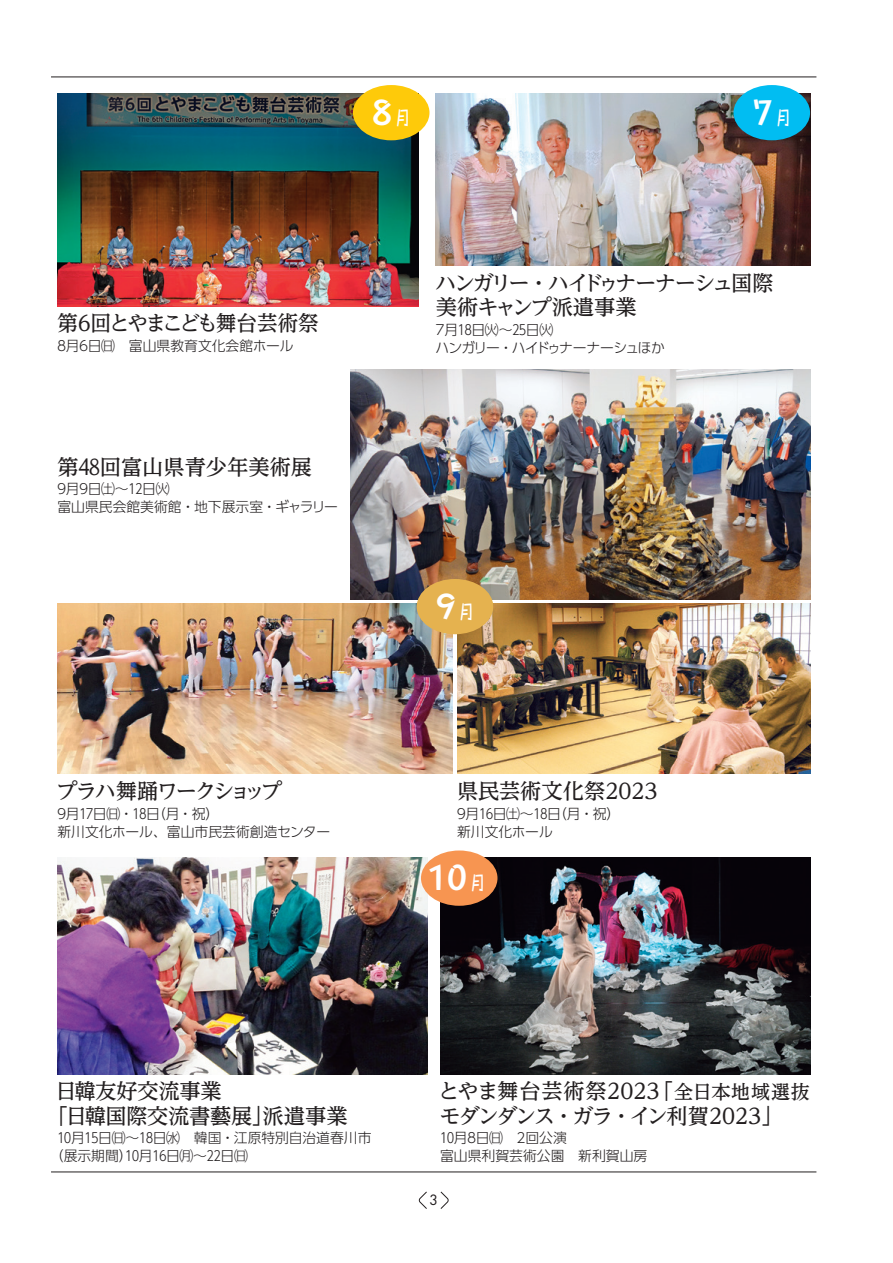
<style>
.page{position:relative;width:893px;height:1263px;background:#fff}
.page>*{position:absolute;margin:0;border:0;box-sizing:border-box;transform-origin:0 0}
.t1{font:700 31.95px "Taka Hand Std De";color:#fff;scale:1.25 1}
.t2{font:500 21.3px/24.5px "UD Reimin Pr 6";letter-spacing:-.015em;color:#231f20}
.t3{font:500 21.3px/24.5px "UD Reimin Pr 6";letter-spacing:-.1em;color:#231f20}
.t4{font:500 21.3px "UD Reimin Pr 6";letter-spacing:-.105em;color:#231f20}
.t5{font:500 19.2px "UD Reimin Pr 6";letter-spacing:.04em;color:#231f20}
.t6{font:700 19.2px "Taka Hand Std De";color:#fff;scale:.75 1}
.t7{font:300 13.8px/18.1px "UD Shin Go Pr 6";color:#231f20}
.t8{font:300 13.8px/18.1px "UD Shin Go Pr 6";letter-spacing:-.075em;color:#231f20}
.t9{font:13.8px "Futura Std";color:#231f20}
.s1{font-size:21.3px}
</style>
<div class="page">
<img style="left:351px;top:370px;width:459px;height:230px">
<img style="left:57px;top:94px;width:362px;height:212px">
<img style="left:57px;top:604px;width:396px;height:170px">
<img style="left:57px;top:857px;width:370px;height:217px">
<img style="left:457px;top:604px;width:353px;height:170px">
<img style="left:440px;top:857px;width:370px;height:217px">
<img style="left:436px;top:94px;width:374px;height:172px">
<div style="left:733px;top:85px;width:77px;height:55px;background:#01bdf2;border-radius:50%"></div>
<div style="left:417px;top:579px;width:76px;height:55px;background:#e5b24f;border-radius:50%"></div>
<div style="left:353px;top:85px;width:76px;height:55px;background:#feca0a;border-radius:50%"></div>
<div style="left:421px;top:850px;width:76px;height:56px;background:#f79551;border-radius:50%"></div>
<hr style="left:51px;top:1171px;width:765px;height:1px;background:#231f20">
<svg style="left:440px;top:1191px;width:9px;height:18px"></svg>
<svg style="left:418px;top:1191px;width:9px;height:18px"></svg>
<hr style="left:51px;top:77px;width:765px;height:1px;background:#231f20">
<h1 class="t1" style="left:372px;top:90px;width:17px">8</h1>
<h3 class="t6" style="left:396px;top:104px;width:21px">月</h3>
<h1 class="t1" style="left:753px;top:90px;width:17px">7</h1>
<h3 class="t6" style="left:776px;top:104px;width:21px">月</h3>
<h2 class="t2" style="left:57px;top:310px;width:22px">第</h2>
<h2 class="t4" style="left:91px;top:306px;width:230px">回とやまこども舞台芸術祭</h2>
<h2 class="t2" style="left:74px;top:310px;width:22px">６</h2>
<p class="t7" style="left:88px;top:336px;width:207px">日㈰　富山県教育文化会館ホール</p>
<p class="t7" style="left:66px;top:336px;width:15px">月</p>
<p class="t7" style="left:55px;top:336px;width:15px">８</p>
<p class="t7" style="left:77px;top:336px;width:15px">６</p>
<h2 class="t2" style="left:57px;top:454px;width:256px">第48回富山県青少年美術展</h2>
<p class="t7" style="left:88px;top:479px;width:83px">日㈯～12日㈫</p>
<p class="t7" style="left:66px;top:479px;width:15px">月</p>
<p class="t7" style="left:55px;top:479px;width:285px">９<br>富山県民会館美術館・地下展示室・ギャラリー</p>
<p class="t7" style="left:77px;top:479px;width:15px">９</p>
<h2 class="t3" style="left:435px;top:270px;width:340px">ハンガリー・ハイドゥナーナーシュ国際美術キャンプ派遣事業</h2>
<p class="t7" style="left:444px;top:320px;width:110px">月18日㈫～25日㈫</p>
<p class="t8" style="left:433px;top:320px;width:233px">７<br>ハンガリー・ハイドゥナーナーシュほか</p>
<h1 class="t1" style="left:436px;top:584px;width:17px">9</h1>
<h3 class="t6" style="left:460px;top:598px;width:21px">月</h3>
<h2 class="t3" style="left:56px;top:778px;width:227px">プラハ舞踊ワークショップ</h2>
<p class="t7" style="left:66px;top:804px;width:155px">月17日㈰・18 （日月・祝(</p>
<p class="t7" style="left:55px;top:804px;width:277px">９<br>新川文化ホール、富山市民芸術創造センター</p>
<h2 class="t2" style="left:457px;top:778px;width:202px">県民芸術文化祭2023</h2>
<p class="t7" style="left:466px;top:804px;width:156px">月16日㈯～18 （日月・祝(</p>
<p class="t7" style="left:454px;top:804px;width:100px">９<br>新川文化ホール</p>
<h1 class="t1" style="left:427px;top:856px;width:33px">10</h1>
<h3 class="t6" style="left:471px;top:870px;width:21px">月</h3>
<h2 class="t2" style="left:55px;top:1078px;width:168px">日韓友好交流事業</h2>
<h2 class="t2" style="left:47px;top:1103px;width:228px">「日韓国際交流書藝展」</h2>
<p class="t7" style="left:125px;top:1128px;width:248px;text-indent:-68px">10月15日㈰～18日㈬　韓国・江原特別自治道春川市<br>10月16日㈪～22日㈰</p>
<h2 class="t2" style="left:263px;top:1103px;width:87px">派遣事業</h2>
<p class="t7" style="left:50px;top:1146px;width:84px">（展示期間）</p>
<h2 class="t2" style="left:438px;top:1078px;width:346px">とやま舞台芸術祭2023<br>モダンダンス・ガラ・イン利賀2023「</h2>
<p class="t7" style="left:525px;top:1128px;width:43px">回公演</p>
<h3 class="t5" style="left:652px;top:1076px;width:160px"><span class="s1">「</span>全日本地域選抜</h3>
<p class="t7" style="left:476px;top:1128px;width:43px">日㈰　</p>
<p class="t7" style="left:440px;top:1128px;width:209px">10月<br>富山県利賀芸術公園　新利賀山房</p>
<p class="t7" style="left:465px;top:1128px;width:15px">８</p>
<p class="t7" style="left:514px;top:1128px;width:15px">２</p>
<p class="t9" style="left:429px;top:1191px;width:10px">3</p>
</div>
